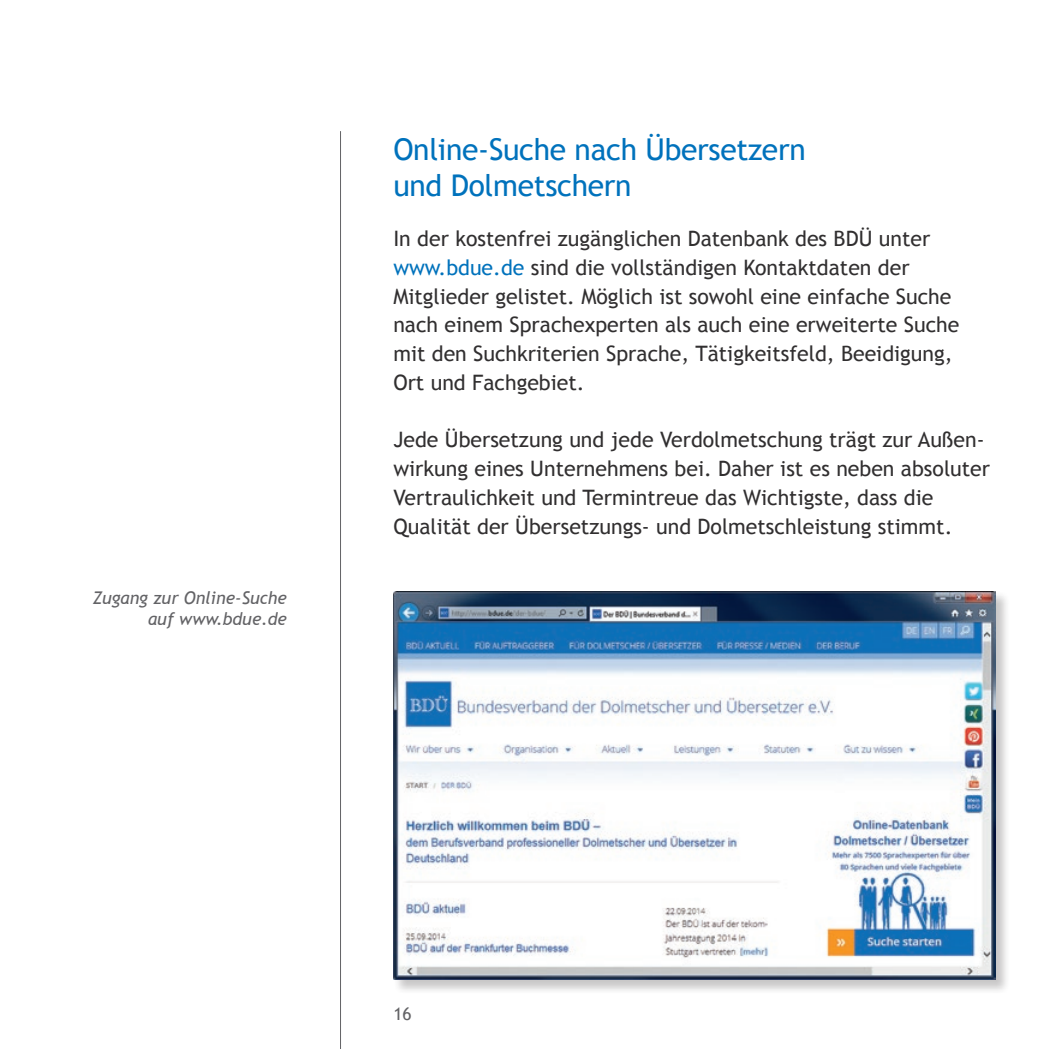
<style>
.page{position:relative;width:1049px;height:1049px;background:#fff}
.page>*{position:absolute;margin:0;border:0;box-sizing:border-box;transform-origin:0 0}
.t1{font:30px/36px "Trebuchet MS";letter-spacing:-.01em;color:#0072bc}
.t2{font:21.25px/28.8px "Trebuchet MS";color:#312f30}
.t3{font:italic 17.5px/21px "Trebuchet MS";color:#636366;text-align:right}
.t4{font:17.5px "Trebuchet MS";color:#636366}
.s1{color:#0072bc}
</style>
<div class="page">
<hr style="left:340px;top:131px;width:1px;height:918px;background:#636366">
<div style="left:393px;top:590px;width:617px;height:404px;background:#231f20;opacity:.25"></div>
<img style="left:393px;top:591px;width:603px;height:388px">
<p class="t3" style="left:92px;top:587px;width:196px">Zugang zur Online-Suche auf www.bdue.de</p>
<h1 class="t1" style="left:393px;top:132px;width:414px">Online-Suche nach Übersetzern und Dolmetschern</h1>
<p class="t2" style="left:393px;top:224px;width:568px">In der kostenfrei zugänglichen Datenbank des BDÜ unter <span class="s1">www.bdue.de</span> sind die vollständigen Kontaktdaten der Mitglieder gelistet. Möglich ist sowohl eine einfache Suche nach einem Sprachexperten als auch eine erweiterte Suche mit den Suchkriterien Sprache, Tätigkeitsfeld, Beeidigung, Ort und Fachgebiet.</p>
<p class="t2" style="left:393px;top:426px;width:598px">Jede Übersetzung und jede Verdolmetschung trägt zur Außen&shy;wirkung eines Unternehmens bei. Daher ist es neben absoluter Vertraulichkeit und Termintreue das Wichtigste, dass die Qualität der Übersetzungs- und Dolmetschleistung stimmt.</p>
<p class="t4" style="left:393px;top:1003px;width:20px">16</p>
</div>
